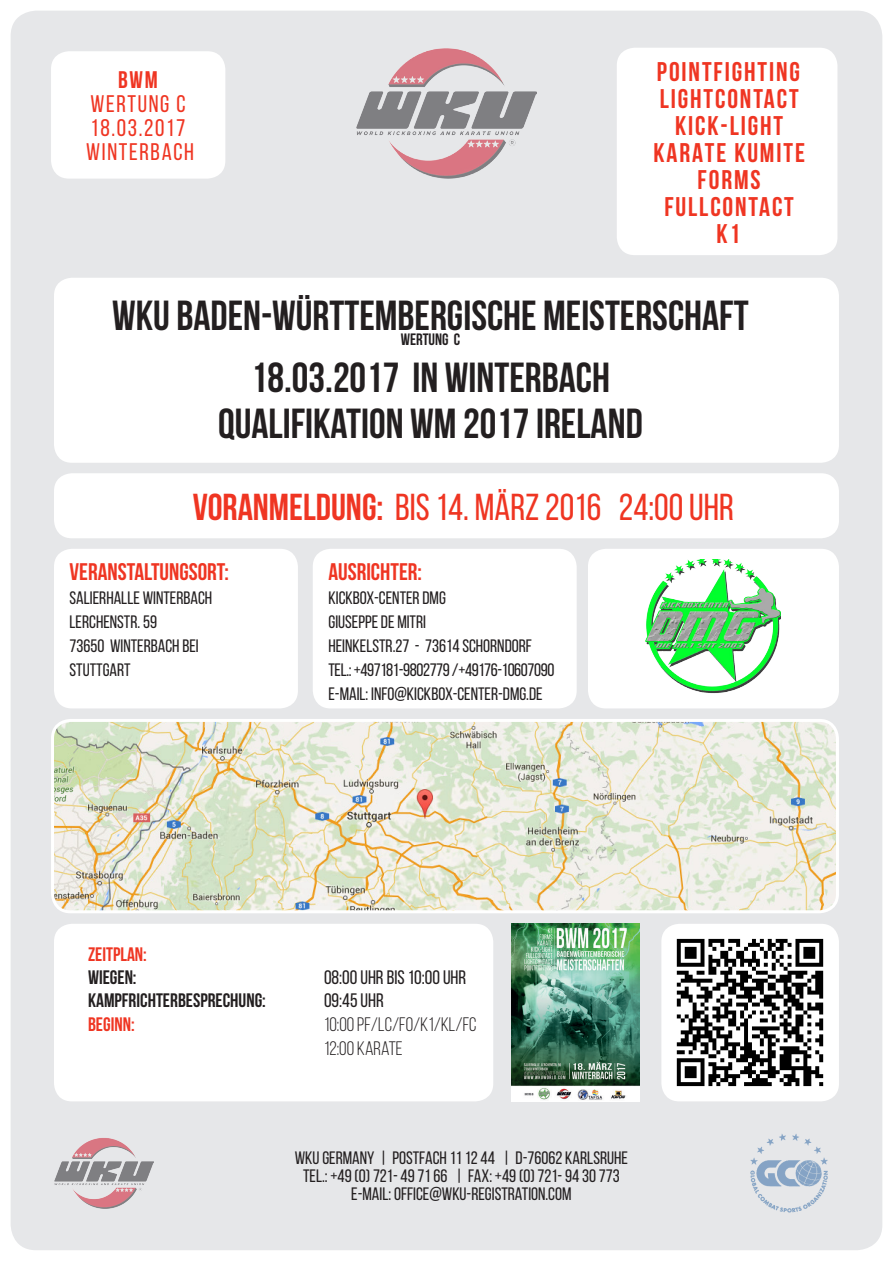
<style>
.page{position:relative;width:893px;height:1263px;background:#fff}
.page>*{position:absolute;margin:0;border:0;box-sizing:border-box;transform-origin:0 0}
.t1{font:700 42px "Bebas Neue";color:#231f20}
.t2{font:37.5px "Bebas Neue";color:#ef3522}
.t3{font:700 27px/27px "Bebas Neue";letter-spacing:.07em;color:#ef3522;text-align:center}
.t4{font:700 24px "Bebas Neue";color:#ef3522}
.t5{font:24px "Bebas Neue";letter-spacing:.07em;color:#ef3522}
.t6{font:19.5px "Bebas Neue";color:#231f20}
.t7{font:700 19.5px "Bebas Neue";color:#231f20}
.t8{font:19.5px "Bebas Neue";color:#231f20}
.t9{font:700 19.5px "Bebas Neue";color:#ef3522}
.t10{font:18px/18px "Bebas Neue";color:#231f20;text-align:center}
.t11{font:18px "Bebas Neue";letter-spacing:-.02em;color:#231f20}
.t12{font:700 16.5px "Bebas Neue";color:#231f20}
.s1{font-weight:700}
</style>
<div class="page">
<div style="left:11px;top:11px;width:871px;height:1239px;background:#e6e7e9;border-radius:26px"></div>
<img style="left:54px;top:1138px;width:99px;height:71px">
<img style="left:750px;top:1134px;width:78px;height:79px">
<img style="left:356px;top:48px;width:181px;height:131px">
<div style="left:54px;top:278px;width:785px;height:185px;background:#fff;border-radius:18px"></div>
<div style="left:313px;top:549px;width:264px;height:159px;background:#fff;border-radius:18px"></div>
<div style="left:588px;top:549px;width:251px;height:159px;background:#fff;border-radius:18px"></div>
<div style="left:54px;top:549px;width:244px;height:159px;background:#fff;border-radius:18px"></div>
<img style="left:661px;top:924px;width:178px;height:177px">
<div style="left:51px;top:51px;width:174px;height:128px;background:#fff;border-radius:18px"></div>
<div style="left:54px;top:924px;width:439px;height:177px;background:#fff;border-radius:18px"></div>
<div style="left:617px;top:48px;width:220px;height:207px;background:#fff;border-radius:18px"></div>
<div style="left:54px;top:473px;width:785px;height:65px;background:#fff;border-radius:18px"></div>
<img style="left:55px;top:723px;width:780px;height:189px">
<div style="left:51px;top:719px;width:788px;height:194px;border:3px solid #fff;border-radius:18px"></div>
<img style="left:645px;top:559px;width:135px;height:135px">
<img style="left:511px;top:924px;width:128px;height:177px">
<p class="t4" style="left:118px;top:66px;width:41px">BWM</p>
<p class="t5" style="left:90px;top:91px;width:97px">WERTUNG C</p>
<p class="t5" style="left:91px;top:115px;width:96px">18.03.2017</p>
<p class="t5" style="left:86px;top:139px;width:109px">WINTERBACH</p>
<p class="t3" style="left:657px;top:57px;width:145px">POINTFIGHTING</p>
<p class="t3" style="left:660px;top:84px;width:140px">LIGHTCONTACT</p>
<p class="t3" style="left:675px;top:111px;width:110px">KICK-LIGHT</p>
<p class="t3" style="left:653px;top:138px;width:153px">KARATE KUMITE<br>FORMS</p>
<p class="t3" style="left:664px;top:192px;width:131px">FULLCONTACT</p>
<p class="t3" style="left:716px;top:219px;width:25px">K1</p>
<p class="t1" style="left:112px;top:293px;width:638px">WKU BADEN-WÜRTTEMBERGISCHE MEISTERSCHAFT</p>
<p class="t12" style="left:401px;top:331px;width:61px">WERTUNG C</p>
<p class="t1" style="left:251px;top:354px;width:361px">18.03.2017 IN WINTERBACH</p>
<p class="t1" style="left:218px;top:401px;width:426px">QUALIFIKATION WM 2017 IRELAND</p>
<p class="t2" style="left:193px;top:487px;width:543px"><span class="s1">VORANMELDUNG:</span> BIS 14. MÄRZ 2016 24:00 UHR</p>
<p class="t4" style="left:70px;top:558px;width:161px">VERANSTALTUNGSORT:</p>
<p class="t10" style="left:70px;top:588px;width:144px">SALIERHALLE WINTERBACH</p>
<p class="t10" style="left:70px;top:612px;width:89px">LERCHENSTR. 59</p>
<p class="t10" style="left:70px;top:636px;width:131px">73650 WINTERBACH BEI</p>
<p class="t10" style="left:70px;top:660px;width:63px">STUTTGART</p>
<p class="t4" style="left:328px;top:558px;width:95px">AUSRICHTER:</p>
<p class="t10" style="left:328px;top:588px;width:119px">KICKBOX-CENTER DMG</p>
<p class="t10" style="left:328px;top:612px;width:99px">GIUSEPPE DE MITRI</p>
<p class="t10" style="left:328px;top:636px;width:205px">HEINKELSTR.27 - 73614 SCHORNDORF</p>
<p class="t11" style="left:328px;top:660px;width:228px">TEL.: +497181-9802779 /+49176-10607090</p>
<p class="t10" style="left:328px;top:684px;width:216px">E-MAIL: INFO@KICKBOX-CENTER-DMG.DE</p>
<p class="t9" style="left:88px;top:943px;width:60px">ZEITPLAN:</p>
<p class="t7" style="left:88px;top:966px;width:50px">WIEGEN:</p>
<p class="t8" style="left:324px;top:966px;width:144px">08:00 UHR BIS 10:00 UHR</p>
<p class="t7" style="left:88px;top:990px;width:179px">KAMPFRICHTERBESPRECHUNG:</p>
<p class="t8" style="left:324px;top:990px;width:61px">O9:45 UHR</p>
<p class="t9" style="left:88px;top:1014px;width:48px">BEGINN:</p>
<p class="t6" style="left:324px;top:1014px;width:154px">10:00 PF/LC/FO/K1/KL/FC</p>
<p class="t6" style="left:324px;top:1038px;width:80px">12:00 KARATE</p>
<p class="t10" style="left:295px;top:1148px;width:335px">WKU GERMANY | POSTFACH 11 12 44 | D-76062 KARLSRUHE<br>TEL.: +49 (0) 721- 49 71 66 | FAX: +49 (0) 721- 94 30 773<br>E-MAIL: OFFICE@WKU-REGISTRATION.COM</p>
</div>
